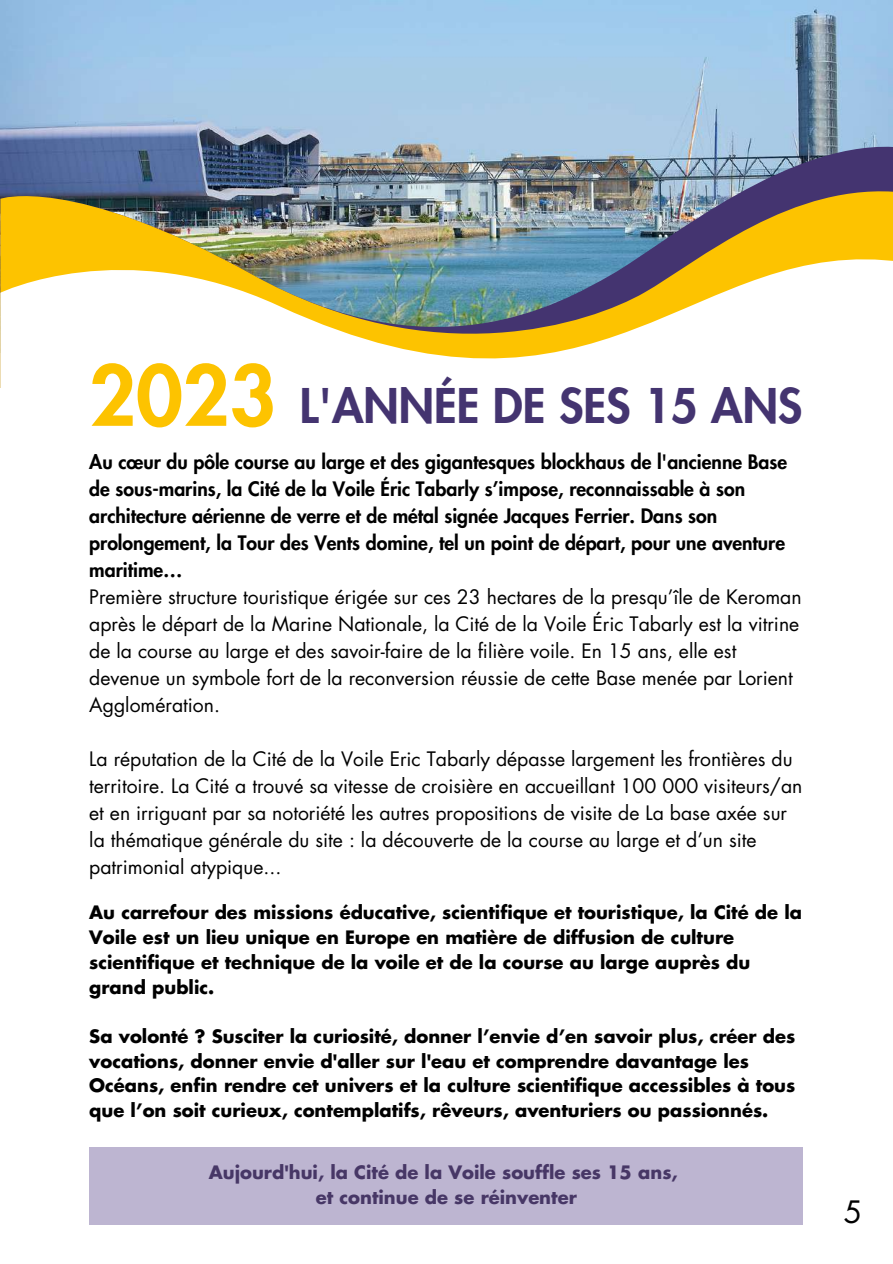
<style>
.page{position:relative;width:893px;height:1264px;background:#fff}
.page>*{position:absolute;margin:0;border:0;box-sizing:border-box;transform-origin:0 0}
.t1{font:800 46.5px "Futura Std";color:#443470}
.t2{font:30px "Futura Std";color:#000}
.t3{font:19.35px/27px "Futura Std";color:#000}
.t4{font:800 19.35px/27px "Futura Std";color:#000}
.t5{font:700 18px/24.8px "Futura Std";color:#000}
.t6{font:700 18px/24.8px "Futura Std";color:#473766;text-align:center}
.s1{font-size:80.85px;color:#fdc300}
</style>
<div class="page">
<img style="left:0;top:0;width:892px;height:135px">
<div style="left:89px;top:1146px;width:713px;height:78px;background:#bdb5d1"></div>
<img style="left:0;top:135px;width:892px;height:39px">
<img style="left:0;top:174px;width:892px;height:57px">
<svg style="left:0;top:231px;width:892px;height:156px"></svg>
<h1 class="t1" style="left:89px;top:385px;width:714px"><span class="s1">2023</span> L'ANNÉE DE SES 15 ANS</h1>
<p class="t4" style="left:89px;top:449px;width:699px">Au cœur du pôle course au large et des gigantesques blockhaus de l'ancienne Base de sous-marins, la Cité de la Voile Éric Tabarly s’impose, reconnaissable à son architecture aérienne de verre et de métal signée Jacques Ferrier. Dans son prolongement, la Tour des Vents domine, tel un point de départ, pour une aventure maritime…</p>
<p class="t3" style="left:89px;top:584px;width:714px">Première structure touristique érigée sur ces 23 hectares de la presqu’île de Keroman après le départ de la Marine Nationale, la Cité de la Voile Éric Tabarly est la vitrine de la course au large et des savoir-faire de la filière voile. En 15 ans, elle est devenue un symbole fort de la reconversion réussie de cette Base menée par Lorient Agglomération.</p>
<p class="t3" style="left:89px;top:746px;width:714px">La réputation de la Cité de la Voile Eric Tabarly dépasse largement les frontières du territoire. La Cité a trouvé sa vitesse de croisière en accueillant 100 000 visiteurs/an et en irriguant par sa notoriété les autres propositions de visite de La base axée sur la thématique générale du site : la découverte de la course au large et d’un site patrimonial atypique...</p>
<p class="t5" style="left:89px;top:901px;width:714px">Au carrefour des missions éducative, scientifique et touristique, la Cité de la Voile est un lieu unique en Europe en matière de diffusion de culture scientifique et technique de la voile et de la course au large auprès du grand public.</p>
<p class="t5" style="left:89px;top:1024px;width:707px">Sa volonté ? Susciter la curiosité, donner l’envie d’en savoir plus, créer des vocations, donner envie d'aller sur l'eau et comprendre davantage les Océans, enfin rendre cet univers et la culture scientifique accessibles à tous que l’on soit curieux, contemplatifs, rêveurs, aventuriers ou passionnés.</p>
<p class="t6" style="left:209px;top:1160px;width:470px">Aujourd'hui, la Cité de la Voile souffle ses 15 ans, et continue de se réinventer</p>
<h2 class="t2" style="left:843px;top:1198px;width:20px">5</h2>
</div>
